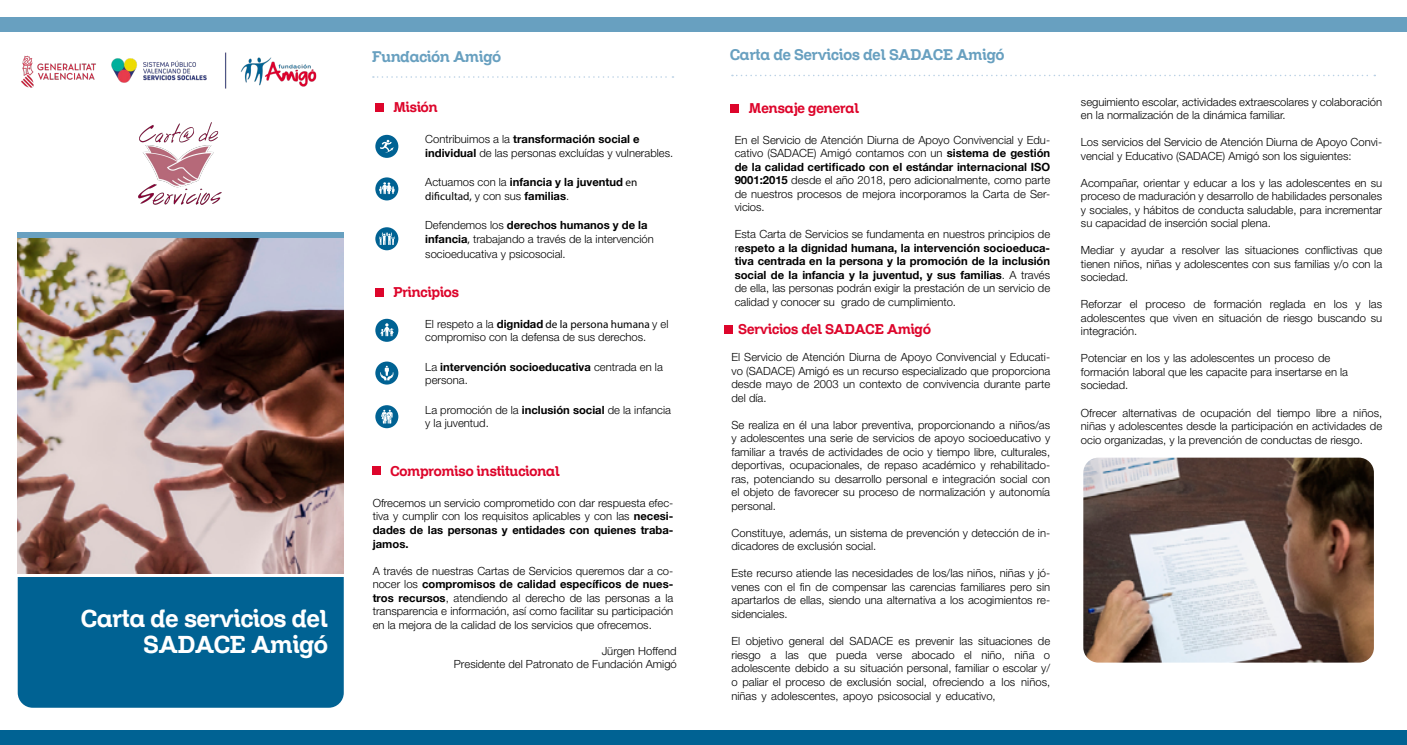
<style>
.page{position:relative;width:1407px;height:745px;background:#fff}
.page>*{position:absolute;margin:0;border:0;box-sizing:border-box;transform-origin:0 0}
.t1{font:23.75px/26.2px "Zil Semi Slab";color:#fff;text-align:right}
.t2{font:15px "Zil Semi Slab";color:#68a0c0}
.t3{font:13.75px "Zil Semi Slab";color:#dd052b}
.t4{font:300 11.25px/13.5px "Helvetica Neue LT Std";color:#000;text-align:justify}
.t5{font:700 11.25px/13.5px "Helvetica Neue";color:#000}
.t6{font:11.25px "Myriad Pro";color:#000}
.s1{font-family:"Helvetica Neue LT Std";font-weight:300}
.s2{font-family:"Helvetica Neue";font-weight:700}
.s3{font-family:"Myriad Pro";font-weight:400}
</style>
<div class="page">
<div style="left:0;top:730px;width:344px;height:14px;background:#006293"></div>
<div style="left:18px;top:231px;width:326px;height:7px;background:#68a0c0"></div>
<div style="left:18px;top:557px;width:326px;height:150px;background:#006293;border-radius:15px"></div>
<svg style="left:17px;top:570px;width:327px;height:6px"></svg>
<img style="left:18px;top:238px;width:326px;height:335px">
<svg style="left:1076px;top:744px;width:20px;height:1px"></svg>
<div style="left:0;top:18px;width:1407px;height:14px;background:#68a0c0"></div>
<div style="left:344px;top:730px;width:1063px;height:14px;background:#006293"></div>
<div style="left:375px;top:135px;width:23px;height:23px;background:#006293;border-radius:50%"></div>
<svg style="left:380px;top:140px;width:14px;height:13px"></svg>
<div style="left:375px;top:177px;width:23px;height:23px;background:#006293;border-radius:50%"></div>
<svg style="left:379px;top:182px;width:16px;height:12px"></svg>
<div style="left:375px;top:227px;width:23px;height:23px;background:#006293;border-radius:50%"></div>
<svg style="left:379px;top:232px;width:16px;height:13px"></svg>
<svg style="left:375px;top:318px;width:23px;height:23px"></svg>
<svg style="left:380px;top:323px;width:14px;height:13px"></svg>
<svg style="left:375px;top:361px;width:23px;height:23px"></svg>
<svg style="left:380px;top:365px;width:13px;height:15px"></svg>
<div style="left:375px;top:405px;width:23px;height:23px;background:#006293;border-radius:50%"></div>
<svg style="left:381px;top:409px;width:11px;height:14px"></svg>
<div style="left:375px;top:287px;width:9px;height:9px;background:#dd052b"></div>
<div style="left:375px;top:103px;width:9px;height:9px;background:#dd052b"></div>
<svg style="left:373px;top:76px;width:300px;height:2px"></svg>
<div style="left:372px;top:466px;width:9px;height:8px;background:#dd052b"></div>
<img style="left:1083px;top:457px;width:291px;height:205px">
<svg style="left:732px;top:75px;width:643px;height:1px"></svg>
<div style="left:724px;top:324px;width:8px;height:9px;background:#dd052b"></div>
<div style="left:730px;top:104px;width:9px;height:9px;background:#dd052b"></div>
<img style="left:21px;top:52px;width:296px;height:37px">
<img style="left:139px;top:122px;width:82px;height:83px">
<h1 class="t1" style="left:81px;top:605px;width:248px">Carta de servicios del<br>SADACE Amigó</h1>
<h2 class="t2" style="left:372px;top:48px;width:130px">Fundación Amigó</h2>
<p class="t3" style="left:393px;top:98px;width:46px">Misión</p>
<p class="t5" style="left:425px;top:132px;width:216px"><span class="s1">Contribuimos a la</span> transformación social e</p>
<p class="t4" style="left:425px;top:145px;width:249px"><span class="s2">individual</span> de las personas excluídas y vulnerables.</p>
<p class="t5" style="left:425px;top:175px;width:214px"><span class="s1">Actuamos con la</span> infancia y la juventud <span class="s3">en</span></p>
<p class="t6" style="left:425px;top:189px;width:145px">dificultad, <span class="s1">y con sus</span> <span class="s2">familias</span><span class="s1">.</span></p>
<p class="t5" style="left:425px;top:218px;width:224px"><span class="s1">Defendemos los</span> derechos humanos y de la</p>
<p class="t4" style="left:425px;top:231px;width:230px;line-height:15px"><span class="s2">infancia</span><span class="s3">,</span> trabajando a través de la intervención socioeducativa y psicosocial.</p>
<p class="t3" style="left:393px;top:283px;width:67px">Principios</p>
<p class="t6" style="left:425px;top:317px;width:245px"><span class="s1">El respeto a la</span> <span class="s2">dignidad</span> de la persona humana <span class="s1">y el</span></p>
<p class="t4" style="left:425px;top:330px;width:223px">compromiso con la defensa de sus derechos.</p>
<p class="t5" style="left:425px;top:359px;width:239px"><span class="s1">La</span> intervención socioeducativa <span class="s1">centrada en la</span></p>
<p class="t4" style="left:425px;top:373px;width:44px">persona.</p>
<p class="t4" style="left:425px;top:402px;width:247px">La promoción de la <span class="s2">inclusión social</span> de la infancia y la juventud.</p>
<p class="t3" style="left:390px;top:463px;width:171px">Compromiso institucional</p>
<p class="t4" style="left:373px;top:495px;width:302px">Ofrecemos un servicio comprometido con dar respuesta efec&shy;tiva y cumplir con los requisitos aplicables y con las <span class="s2">necesi-</span></p>
<p class="t5" style="left:373px;top:522px;width:302px">dades de las personas y entidades con quienes traba&shy;jamos.</p>
<p class="t4" style="left:373px;top:563px;width:302px">A través de nuestras Cartas de Servicios queremos dar a co-</p>
<p class="t5" style="left:373px;top:576px;width:302px"><span class="s1">nocer los</span> compromisos de calidad específicos de nues-</p>
<p class="t4" style="left:373px;top:590px;width:302px"><span class="s2">tros recursos</span>, atendiendo al derecho de las personas a la transparencia e información, así como facilitar su participación en la mejora de la calidad de los servicios que ofrecemos.</p>
<p class="t4" style="left:454px;top:643px;width:224px;text-align:right">Jürgen Hoffend<br>Presidente del Patronato de Fundación Amigó</p>
<h2 class="t2" style="left:730px;top:45px;width:276px">Carta de Servicios del SADACE Amigó</h2>
<p class="t3" style="left:749px;top:100px;width:112px">Mensaje general</p>
<p class="t4" style="left:735px;top:132px;width:317px">En el Servicio de Atención Diurna de Apoyo Convivencial y Edu&shy;cativo (SADACE) Amigó contamos con un <span class="s2">sistema de gestión</span></p>
<p class="t5" style="left:735px;top:159px;width:317px">de la calidad certificado con el estándar internacional ISO</p>
<p class="t4" style="left:735px;top:173px;width:317px"><span class="s2">9001:2015</span> desde el año 2018, pero adicionalmente, como parte de nuestros procesos de mejora incorporamos la Carta de Ser&shy;vicios.</p>
<p class="t4" style="left:735px;top:227px;width:317px">Esta Carta de Servicios se fundamenta en nuestros principios de</p>
<p class="t5" style="left:735px;top:240px;width:317px;text-align:justify"><span class="s1">r</span>espeto a la dignidad humana, la intervención socioeduca&shy;tiva centrada en la persona y la promoción de la inclusión social de la infancia y la juventud, y sus familias<span class="s1">. A través</span></p>
<p class="t4" style="left:735px;top:281px;width:317px">de ella, las personas podrán exigir la prestación de un servicio de calidad y conocer su grado de cumplimiento.</p>
<p class="t3" style="left:738px;top:321px;width:194px">Servicios del SADACE Amigó</p>
<p class="t4" style="left:731px;top:350px;width:320px">El Servicio de Atención Diurna de Apoyo Convivencial y Educati&shy;vo (SADACE) Amigó es un recurso especializado que proporciona desde mayo de 2003 un contexto de convivencia durante parte del día.</p>
<p class="t4" style="left:731px;top:417px;width:320px">Se realiza en él una labor preventiva, proporcionando a niños/as y adolescentes una serie de servicios de apoyo socioeducativo y familiar a través de actividades de ocio y tiempo libre, culturales, deportivas, ocupacionales, de repaso académico y rehabilitado&shy;ras, potenciando su desarrollo personal e integración social con el objeto de favorecer su proceso de normalización y autonomía personal.</p>
<p class="t4" style="left:731px;top:525px;width:320px">Constituye, además, un sistema de prevención y detección de in&shy;dicadores de exclusión social.</p>
<p class="t4" style="left:731px;top:566px;width:320px">Este recurso atiende las necesidades de los/las niños, niñas y jó&shy;venes con el fin de compensar las carencias familiares pero sin apartarlos de ellas, siendo una alternativa a los acogimientos re&shy;sidenciales.</p>
<p class="t4" style="left:731px;top:633px;width:320px">El objetivo general del SADACE es prevenir las situaciones de riesgo a las que pueda verse abocado el niño, niña o adolescente debido a su situación personal, familiar o escolar y/ o paliar el proceso de exclusión social, ofreciendo a los niños, niñas y adolescentes, apoyo psicosocial y educativo,</p>
<p class="t4" style="left:1081px;top:95px;width:303px">seguimiento escolar, actividades extraescolares y colaboración en la normalización de la dinámica familiar.</p>
<p class="t4" style="left:1081px;top:135px;width:303px">Los servicios del Servicio de Atención Diurna de Apoyo Convi&shy;vencial y Educativo (SADACE) Amigó son los siguientes:</p>
<p class="t4" style="left:1081px;top:176px;width:303px">Acompañar, orientar y educar a los y las adolescentes en su proceso de maduración y desarrollo de habilidades personales y sociales, y hábitos de conducta saludable, para incrementar su capacidad de inserción social plena.</p>
<p class="t4" style="left:1081px;top:243px;width:303px">Mediar y ayudar a resolver las situaciones conflictivas que tienen niños, niñas y adolescentes con sus familias y/o con la sociedad.</p>
<p class="t4" style="left:1081px;top:297px;width:303px">Reforzar el proceso de formación reglada en los y las adolescentes que viven en situación de riesgo buscando su integración.</p>
<p class="t4" style="left:1081px;top:351px;width:269px;text-align:left">Potenciar en los y las adolescentes un proceso de formación laboral que les capacite para insertarse en la sociedad.</p>
<p class="t4" style="left:1081px;top:405px;width:303px">Ofrecer alternativas de ocupación del tiempo libre a niños, niñas y adolescentes desde la participación en actividades de ocio organizadas, y la prevención de conductas de riesgo.</p>
</div>
